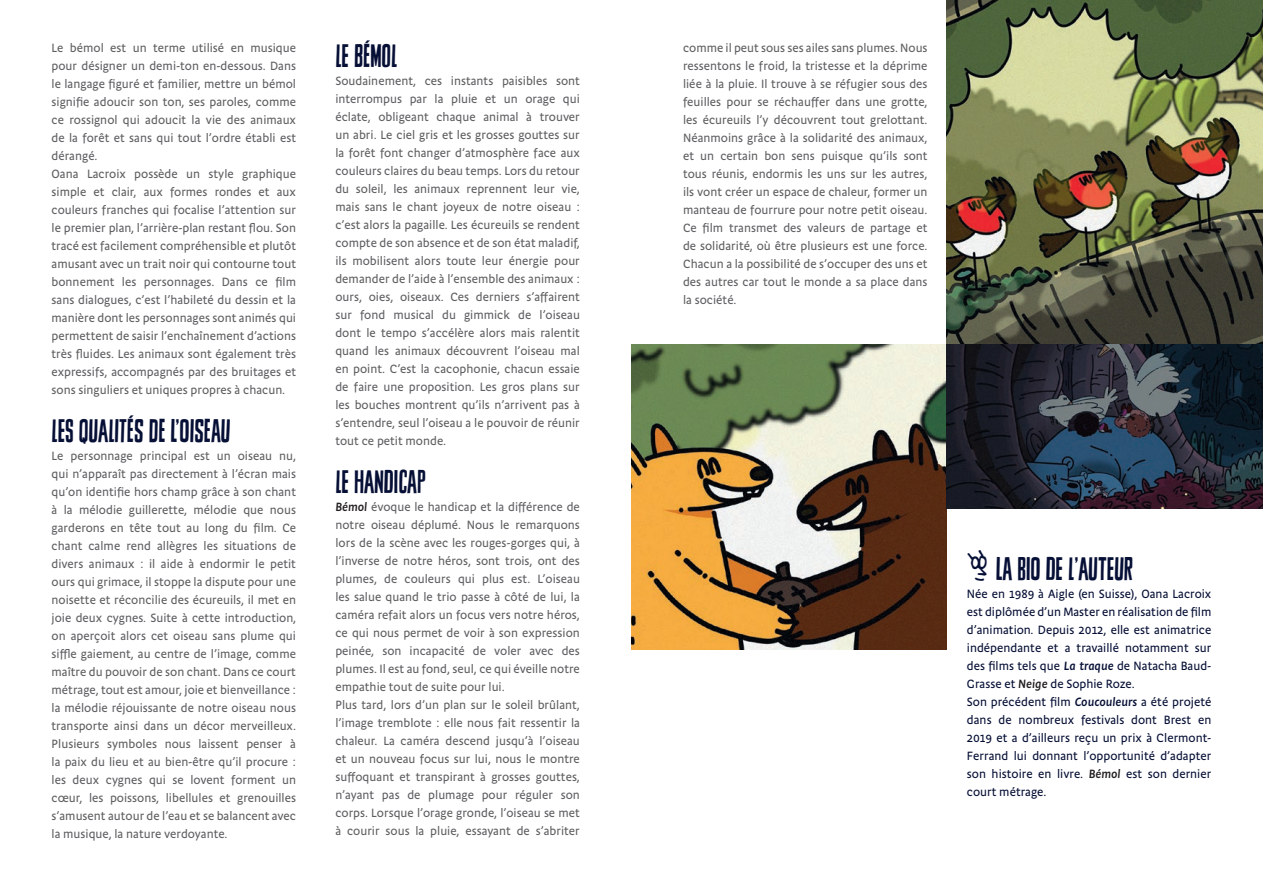
<style>
.page{position:relative;width:1263px;height:893px;background:#fff}
.page>*{position:absolute;margin:0;border:0;box-sizing:border-box;transform-origin:0 0}
.t1{font:30px "Sheldon";color:#060f35}
.t2{font:500 12px/18px "Pastoral";color:#5f5f62;text-align:justify}
.t3{font:500 12px/18px "Pastoral";color:#060f35}
.s1{font-weight:600;font-style:italic;color:#231f20}
.s2{font-family:"Populaire";font-size:40.5px}
.s3{font-weight:600;font-style:italic}
</style>
<div class="page">
<img style="left:631px;top:344px;width:315px;height:305px">
<img style="left:946px;top:0;width:317px;height:508px">
<p class="t2" style="left:52px;top:38px;width:246px;text-align:left">Le bémol est un terme utilisé en musique pour désigner un demi-ton en-dessous. Dans le langage figuré et familier, mettre un bémol signifie adoucir son ton, ses paroles, comme ce rossignol qui adoucit la vie des animaux de la forêt et sans qui tout l’ordre établi est dérangé.<br>Oana Lacroix possède un style graphique simple et clair, aux formes rondes et aux couleurs franches qui focalise l’attention sur le premier plan, l’arrière-plan restant flou. Son tracé est facilement compréhensible et plutôt amusant avec un trait noir qui contourne tout bonnement les personnages. Dans ce film sans dialogues, c’est l’habileté du dessin et la manière dont les personnages sont animés qui permettent de saisir l’enchaînement d’actions très fluides. Les animaux sont également très expressifs, accompagnés par des bruitages et sons singuliers et uniques propres à chacun.</p>
<h1 class="t1" style="left:52px;top:413px;width:153px">LES QUALITÉS DE L’OISEAU</h1>
<p class="t2" style="left:52px;top:446px;width:246px">Le personnage principal est un oiseau nu, qui n’apparaît pas directement à l’écran mais qu’on identifie hors champ grâce à son chant à la mélodie guillerette, mélodie que nous garderons en tête tout au long du film. Ce chant calme rend allègres les situations de divers animaux : il aide à endormir le petit ours qui grimace, il stoppe la dispute pour une noisette et réconcilie des écureuils, il met en joie deux cygnes. Suite à cette introduction, on aperçoit alors cet oiseau sans plume qui siffle gaiement, au centre de l’image, comme maître du pouvoir de son chant. Dans ce court métrage, tout est amour, joie et bienveillance : la mélodie réjouissante de notre oiseau nous transporte ainsi dans un décor merveilleux.<br>Plusieurs symboles nous laissent penser à la paix du lieu et au bien-être qu’il procure : les deux cygnes qui se lovent forment un cœur, les poissons, libellules et grenouilles s’amusent autour de l’eau et se balancent avec la musique, la nature verdoyante.</p>
<h1 class="t1" style="left:335px;top:37px;width:62px">LE BÉMOL</h1>
<p class="t2" style="left:335px;top:71px;width:246px">Soudainement, ces instants paisibles sont interrompus par la pluie et un orage qui éclate, obligeant chaque animal à trouver un abri. Le ciel gris et les grosses gouttes sur la forêt font changer d’atmosphère face aux couleurs claires du beau temps. Lors du retour du soleil, les animaux reprennent leur vie, mais sans le chant joyeux de notre oiseau : c’est alors la pagaille. Les écureuils se rendent compte de son absence et de son état maladif, ils mobilisent alors toute leur énergie pour demander de l’aide à l’ensemble des animaux : ours, oies, oiseaux. Ces derniers s’affairent sur fond musical du gimmick de l’oiseau dont le tempo s’accélère alors mais ralentit quand les animaux découvrent l’oiseau mal en point. C’est la cacophonie, chacun essaie de faire une proposition. Les gros plans sur les bouches montrent qu’ils n’arrivent pas à s’entendre, seul l’oiseau a le pouvoir de réunir tout ce petit monde.</p>
<h1 class="t1" style="left:335px;top:463px;width:29px">LEHANDICAP</h1>
<p class="t2" style="left:335px;top:497px;width:246px;text-align:left"><span class="s1">Bémol</span> évoque le handicap et la différence de notre oiseau déplumé. Nous le remarquons lors de la scène avec les rouges-gorges qui, à l’inverse de notre héros, sont trois, ont des plumes, de couleurs qui plus est. L’oiseau les salue quand le trio passe à côté de lui, la caméra refait alors un focus vers notre héros, ce qui nous permet de voir à son expression peinée, son incapacité de voler avec des plumes. Il est au fond, seul, ce qui éveille notre empathie tout de suite pour lui.<br>Plus tard, lors d’un plan sur le soleil brûlant, l’image tremblote : elle nous fait ressentir la chaleur. La caméra descend jusqu’à l’oiseau et un nouveau focus sur lui, nous le montre suffoquant et transpirant à grosses gouttes, n’ayant pas de plumage pour réguler son corps. Lorsque l’orage gronde, l’oiseau se met à courir sous la pluie, essayant de s’abriter</p>
<p class="t2" style="left:683px;top:38px;width:246px">comme il peut sous ses ailes sans plumes. Nous ressentons le froid, la tristesse et la déprime liée à la pluie. Il trouve à se réfugier sous des feuilles pour se réchauffer dans une grotte, les écureuils l’y découvrent tout grelottant.<br>Néanmoins grâce à la solidarité des animaux, et un certain bon sens puisque qu’ils sont tous réunis, endormis les uns sur les autres, ils vont créer un espace de chaleur, former un manteau de fourrure pour notre petit oiseau.<br>Ce film transmet des valeurs de partage et de solidarité, où être plusieurs est une force.<br>Chacun a la possibilité de s’occuper des uns et des autres car tout le monde a sa place dans la société.</p>
<h1 class="t1" style="left:967px;top:551px;width:168px"><span class="s2">Q</span> LA BIO DE L’AUTEUR</h1>
<p class="t3" style="left:967px;top:584px;width:246px">Née en 1989 à Aigle (en Suisse), Oana Lacroix est diplômée d’un Master en réalisation de film d’animation. Depuis 2012, elle est animatrice indépendante et a travaillé notamment sur des films tels que <span class="s3">La traque</span> de Natacha Baud-Grasse et <span class="s1">Neige</span> de Sophie Roze.<br>Son précédent film <span class="s3">Coucouleurs</span> a été projeté dans de nombreux festivals dont Brest en 2019 et a d’ailleurs reçu un prix à Clermont-Ferrand lui donnant l’opportunité d’adapter son histoire en livre. <span class="s1">Bémol</span> est son dernier court métrage.</p>
</div>
